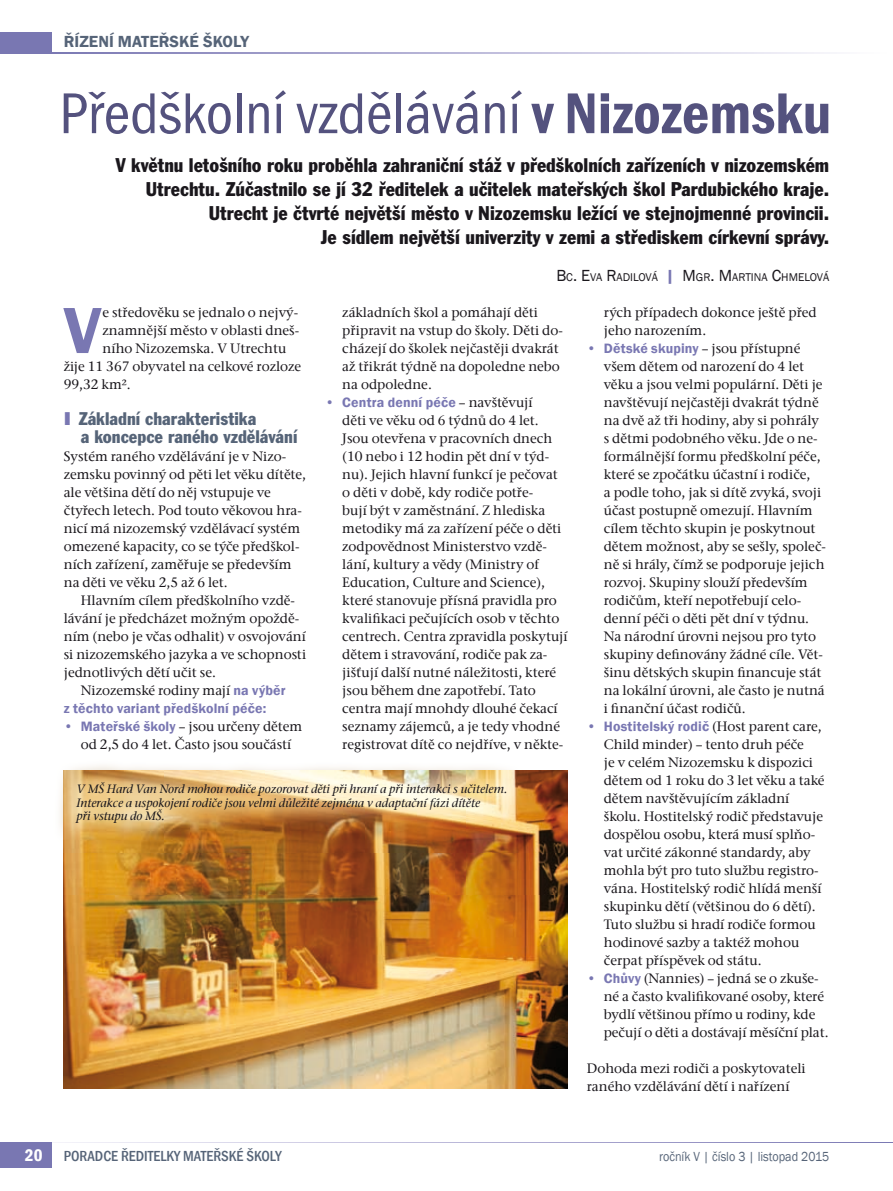
<style>
.page{position:relative;width:893px;height:1191px;background:#fff}
.page>*{position:absolute;margin:0;border:0;box-sizing:border-box;transform-origin:0 0}
.t1{font:600 67.5px "Franklin Gothic";color:#7977b2}
.t2{font:59.55px "Franklin Got Itc TOT Boo Con";color:#54527e}
.t3{font:condensed 19.5px/24px "Franklin Gothic AT";color:#1a171c;text-align:right}
.t4{font:condensed 18px/18px "Franklin Gothic AT";color:#566478}
.t5{font:600 16.5px "Franklin Gothic";color:#566478}
.t6{font:500 condensed 15px "Franklin Gothic";color:#566478}
.t7{font:600 13.95px "Franklin Gothic";letter-spacing:.01em;color:#7977b2}
.t8{font:500 13.5px/18px "ITC Stone Serif Com";color:#1a171c}
.t9{font:13.5px "Franklin Gothic";color:#566478;scale:.9 1}
.t10{font:italic 500 12px/13.5px "ITC Stone Serif Com";color:#1a171c}
.t11{font:11.55px "Franklin Gothic";color:#1a171c}
.s1{font-family:"Franklin Gothic";font-weight:600;font-stretch:condensed}
.s2{font-size:16.5px}
.s3{font-size:16.5px;color:#7977b2}
.s4{color:#7977b2}
.s5{font-family:"Franklin Gothic";font-weight:600;font-size:13.95px;color:#7977b2}
.s6{font-family:"ITC Stone Serif Com";font-weight:500;font-size:13.5px;color:#1a171c}
.s7{font-weight:600;font-size:17.25px;color:#fff}
</style>
<div class="page">
<svg style="left:51px;top:52px;width:773px;height:1px"></svg>
<svg style="left:51px;top:1142px;width:842px;height:1px"></svg>
<div style="left:0;top:32px;width:51px;height:21px;background:#7977b2"></div>
<div style="left:0;top:1142px;width:51px;height:25px;background:#7977b2"></div>
<img style="left:64px;top:894px;width:504px;height:194px">
<img style="left:60px;top:765px;width:508px;height:129px">
<p class="t5" style="left:64px;top:32px;width:187px">ŘÍZENÍ MATEŘSKÉ ŠKOLY</p>
<h2 class="t2" style="left:60px;top:80px;width:773px">Předškolní vzdělávání <span class="s1">v Nizozemsku</span></h2>
<p class="t3" style="left:116px;top:153px;width:715px">V květnu letošního roku proběhla zahraniční stáž v předškolních zařízeních v nizozemském Utrechtu. Zúčastnilo se jí 32 ředitelek a učitelek mateřských škol Pardubického kraje.<br>Utrecht je čtvrté největší město v Nizozemsku ležící ve stejnojmenné provincii.<br>Je sídlem největší univerzity v zemi a střediskem církevní správy.</p>
<p class="t11" style="left:556px;top:270px;width:274px"><span class="s2">B</span>C<span class="s2">. E</span>VA <span class="s2">R</span>ADILOVÁ <span class="s3">|</span> <span class="s2">M</span>GR<span class="s2">. M</span>ARTINA <span class="s2">C</span>HMELOVÁ</p>
<h1 class="t1" style="left:64px;top:289px;width:39px">V</h1>
<p class="t8" style="left:103px;top:303px;width:197px">e středověku se jednalo o nejvý-</p>
<p class="t8" style="left:103px;top:321px;width:198px">znamnější město v oblasti dneš-</p>
<p class="t8" style="left:103px;top:339px;width:185px">ního Nizozemska. V Utrechtu</p>
<p class="t8" style="left:64px;top:357px;width:239px">žije 11 367 obyvatel na celkové rozloze</p>
<p class="t8" style="left:64px;top:375px;width:68px">99,32 km².</p>
<h3 class="t4" style="left:81px;top:409px;width:218px;text-indent:-17px"><span class="s4">I</span> Základní charakteristika<br>a koncepce raného vzdělávání</h3>
<p class="t8" style="left:64px;top:447px;width:244px">Systém raného vzdělávání je v Nizo&shy;zemsku povinný od pěti let věku dítěte, ale většina dětí do něj vstupuje ve čtyřech letech. Pod touto věkovou hra&shy;nicí má nizozemský vzdělávací systém omezené kapacity, co se týče předškol&shy;ních zařízení, zaměřuje se především na děti ve věku 2,5 až 6 let.</p>
<p class="t8" style="left:81px;top:591px;width:216px">Hlavním cílem předškolního vzdě-</p>
<p class="t8" style="left:64px;top:609px;width:237px">lávání je předcházet možným opoždě-</p>
<p class="t8" style="left:64px;top:627px;width:244px">ním (nebo je včas odhalit) v osvojování</p>
<p class="t8" style="left:64px;top:645px;width:244px">si nizozemského jazyka a ve schopnosti</p>
<p class="t8" style="left:64px;top:663px;width:154px">jednotlivých dětí učit se.</p>
<p class="t8" style="left:81px;top:681px;width:206px">Nizozemské rodiny mají <span class="s5">na výběr</span></p>
<p class="t7" style="left:64px;top:700px;width:204px">z těchto variant předškolní péče:</p>
<p class="t8" style="left:64px;top:717px;width:240px;text-align:center"><span class="s5">• Mateřské školy</span> – jsou určeny dětem od 2,5 do 4 let. Často jsou součástí</p>
<p class="t8" style="left:342px;top:303px;width:222px">základních škol a pomáhají děti připravit na vstup do školy. Děti do&shy;cházejí do školek nejčastěji dvakrát až třikrát týdně na dopoledne nebo na odpoledne.</p>
<p class="t7" style="left:325px;top:394px;width:209px">• Centra denní péče <span class="s6">– navštěvují</span></p>
<p class="t8" style="left:342px;top:411px;width:227px">děti ve věku od 6 týdnů do 4 let.<br>Jsou otevřena v pracovních dnech (10 nebo i 12 hodin pět dní v týd&shy;nu). Jejich hlavní funkcí je pečovat o děti v době, kdy rodiče potře-<br>bují být v zaměstnání. Z hlediska metodiky má za zařízení péče o děti zodpovědnost Ministerstvo vzdě&shy;lání, kultury a vědy (Ministry of Education, Culture and Science), které stanovuje přísná pravidla pro kvalifikaci pečujících osob v těchto centrech. Centra zpravidla poskytují dětem i stravování, rodiče pak za&shy;jišťují další nutné náležitosti, které jsou během dne zapotřebí. Tato centra mají mnohdy dlouhé čekací seznamy zájemců, a je tedy vhodné registrovat dítě co nejdříve, v někte-</p>
<p class="t10" style="left:77px;top:782px;width:432px">V MŠ Hard Van Nord mohou rodiče pozorovat děti při hraní a při interakci s učitelem.<br>Interakce a uspokojení rodiče jsou velmi důležité zejména v adaptační fázi dítěte<br>při vstupu do MŠ.</p>
<p class="t8" style="left:604px;top:303px;width:214px">rých případech dokonce ještě před jeho narozením.</p>
<p class="t7" style="left:587px;top:340px;width:215px">• Dětské skupiny <span class="s6">– jsou přístupné</span></p>
<p class="t8" style="left:604px;top:357px;width:224px">všem dětem od narození do 4 let věku a jsou velmi populární. Děti je navštěvují nejčastěji dvakrát týdně na dvě až tři hodiny, aby si pohrály s dětmi podobného věku. Jde o ne&shy;formálnější formu předškolní péče, které se zpočátku účastní i rodiče,<br>a podle toho, jak si dítě zvyká, svoji účast postupně omezují. Hlavním cílem těchto skupin je poskytnout dětem možnost, aby se sešly, společ&shy;ně si hrály, čímž se podporuje jejich rozvoj. Skupiny slouží především rodičům, kteří nepotřebují celo&shy;denní péči o děti pět dní v týdnu.<br>Na národní úrovni nejsou pro tyto skupiny definovány žádné cíle. Vět&shy;šinu dětských skupin financuje stát na lokální úrovni, ale často je nutná i finanční účast rodičů.</p>
<p class="t7" style="left:587px;top:718px;width:236px">• Hostitelský rodič <span class="s6">(Host parent care,</span></p>
<p class="t8" style="left:604px;top:735px;width:222px">Child minder) – tento druh péče<br>je v celém Nizozemsku k dispozici dětem od 1 roku do 3 let věku a také dětem navštěvujícím základní školu. Hostitelský rodič představuje dospělou osobu, která musí splňo&shy;vat určité zákonné standardy, aby mohla být pro tuto službu registro&shy;vána. Hostitelský rodič hlídá menší skupinku dětí (většinou do 6 dětí).<br>Tuto službu si hradí rodiče formou hodinové sazby a taktéž mohou čerpat příspěvek od státu.</p>
<p class="t8" style="left:604px;top:969px;width:226px;text-indent:-17px"><span class="s5">• Chůvy</span> (Nannies) – jedná se o zkuše&shy;né a často kvalifikované osoby, které bydlí většinou přímo u rodiny, kde pečují o děti a dostávají měsíční plat.</p>
<p class="t8" style="left:587px;top:1059px;width:220px">Dohoda mezi rodiči a poskytovateli raného vzdělávání dětí i nařízení</p>
<p class="t6" style="left:25px;top:1146px;width:258px"><span class="s7">20</span> PORADCE ŘEDITELKY MATEŘSKÉ ŠKOLY</p>
<p class="t9" style="left:659px;top:1148px;width:190px">ročník V | číslo 3 | listopad 2015</p>
</div>
